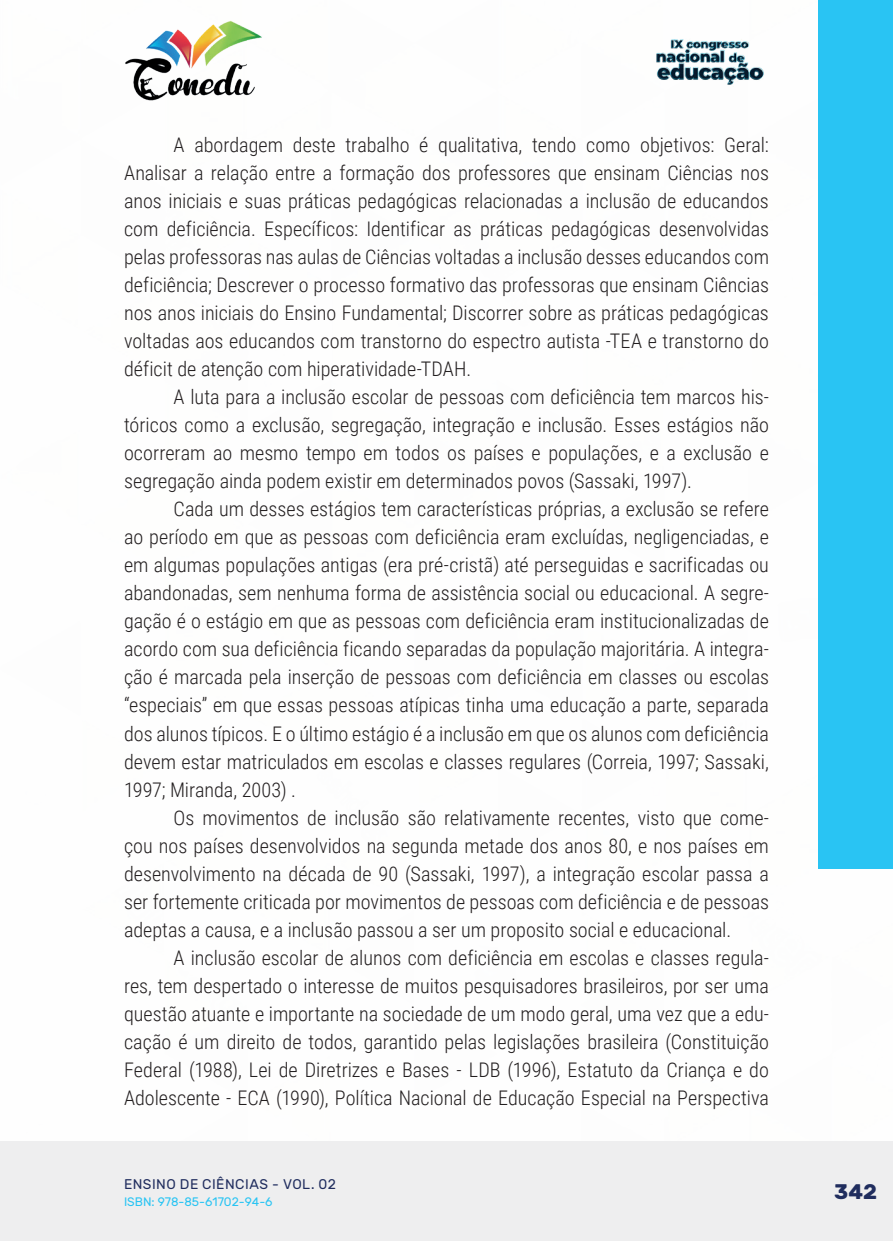
<style>
.page{position:relative;width:893px;height:1241px;background:#fff}
.page>*{position:absolute;margin:0;border:0;box-sizing:border-box;transform-origin:0 0}
.t1{font:700 21px "Rubik";color:#202d5e}
._9_CORPO{font:300 20.12px/28px "Roboto Condensed";color:#231f20;text-align:justify}
.t2{font:14px "Rubik";letter-spacing:.035em;color:#202d5e}
.t3{font:12.25px "Rubik";color:#29c4f3}
</style>
<div class="page">
<div style="left:0;top:1141px;width:893px;height:99px;background:#eeeeef"></div>
<div style="left:819px;top:0;width:74px;height:868px;background:#29c4f3"></div>
<img style="left:125px;top:20px;width:137px;height:81px">
<img style="left:656px;top:39px;width:108px;height:46px">
<p class="_9_CORPO" style="left:124px;top:130px;width:646px;text-indent:50px">A abordagem deste trabalho é qualitativa, tendo como objetivos: Geral:<br>Analisar a relação entre a formação dos professores que ensinam Ciências nos anos iniciais e suas práticas pedagógicas relacionadas a inclusão de educandos com deficiência. Específicos: Identificar as práticas pedagógicas desenvolvidas pelas professoras nas aulas de Ciências voltadas a inclusão desses educandos com deficiência; Descrever o processo formativo das professoras que ensinam Ciências nos anos iniciais do Ensino Fundamental; Discorrer sobre as práticas pedagógicas voltadas aos educandos com transtorno do espectro autista -TEA e transtorno do déficit de atenção com hiperatividade-TDAH.</p>
<p class="_9_CORPO" style="left:124px;top:382px;width:646px;text-indent:50px">A luta para a inclusão escolar de pessoas com deficiência tem marcos his&shy;tóricos como a exclusão, segregação, integração e inclusão. Esses estágios não ocorreram ao mesmo tempo em todos os países e populações, e a exclusão e segregação ainda podem existir em determinados povos (Sassaki, 1997).</p>
<p class="_9_CORPO" style="left:124px;top:494px;width:646px;text-indent:50px">Cada um desses estágios tem características próprias, a exclusão se refere ao período em que as pessoas com deficiência eram excluídas, negligenciadas, e em algumas populações antigas (era pré-cristã) até perseguidas e sacrificadas ou abandonadas, sem nenhuma forma de assistência social ou educacional. A segre&shy;gação é o estágio em que as pessoas com deficiência eram institucionalizadas de acordo com sua deficiência ficando separadas da população majoritária. A integra&shy;ção é marcada pela inserção de pessoas com deficiência em classes ou escolas “especiais” em que essas pessoas atípicas tinha uma educação a parte, separada dos alunos típicos. E o último estágio é a inclusão em que os alunos com deficiência devem estar matriculados em escolas e classes regulares (Correia, 1997; Sassaki, 1997; Miranda, 2003) .</p>
<p class="_9_CORPO" style="left:124px;top:802px;width:646px;text-indent:50px">Os movimentos de inclusão são relativamente recentes, visto que come&shy;çou nos países desenvolvidos na segunda metade dos anos 80, e nos países em desenvolvimento na década de 90 (Sassaki, 1997), a integração escolar passa a ser fortemente criticada por movimentos de pessoas com deficiência e de pessoas adeptas a causa, e a inclusão passou a ser um proposito social e educacional.</p>
<p class="_9_CORPO" style="left:124px;top:942px;width:646px;text-indent:50px">A inclusão escolar de alunos com deficiência em escolas e classes regula&shy;res, tem despertado o interesse de muitos pesquisadores brasileiros, por ser uma questão atuante e importante na sociedade de um modo geral, uma vez que a edu&shy;cação é um direito de todos, garantido pelas legislações brasileira (Constituição Federal (1988), Lei de Diretrizes e Bases - LDB (1996), Estatuto da Criança e do Adolescente - ECA (1990), Política Nacional de Educação Especial na Perspectiva</p>
<p class="t2" style="left:124px;top:1175px;width:213px">ENSINO DE CIÊNCIAS - VOL. 02</p>
<p class="t3" style="left:124px;top:1194px;width:150px">ISBN: 978-85-61702-94-6</p>
<p class="t1" style="left:834px;top:1179px;width:44px">342</p>
</div>
